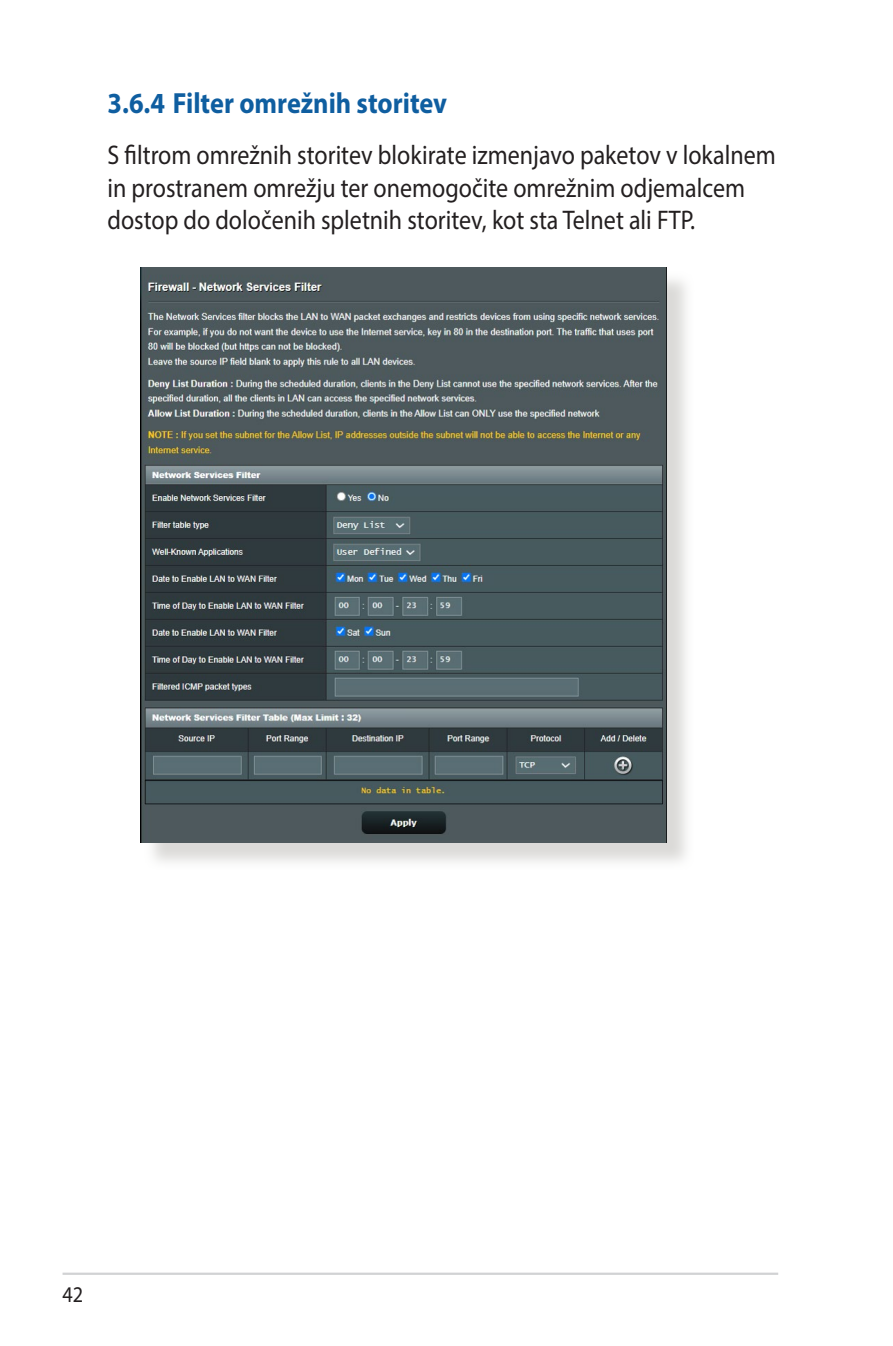
<style>
.page{position:relative;width:893px;height:1346px;background:#fff}
.page>*{position:absolute;margin:0;border:0;box-sizing:border-box;transform-origin:0 0}
.t1{font:700 29.25px "Myriad Pro";color:#0f5ea0;scale:.9 1}
.t2{font:27px/32.4px "Myriad Pro";color:#231f20;scale:.89 1}
.t3{font:22.5px "Myriad Pro";color:#231f20;scale:.9 1}
</style>
<div class="page">
<hr style="left:63px;top:1272px;width:715px;height:3px;background:#d1d2d4">
<div style="left:144px;top:271px;width:550px;height:599px;background:#cfcecb;opacity:.75"></div>
<img style="left:140px;top:268px;width:527px;height:574px">
<p class="t1" style="left:108px;top:84px;width:379px">3.6.4 Filter omrežnih storitev</p>
<p class="t2" style="left:108px;top:139px;width:752px">S filtrom omrežnih storitev blokirate izmenjavo paketov v lokalnem in prostranem omrežju ter onemogočite omrežnim odjemalcem dostop do določenih spletnih storitev, kot sta Telnet ali FTP.</p>
<p class="t3" style="left:63px;top:1281px;width:25px">42</p>
</div>
